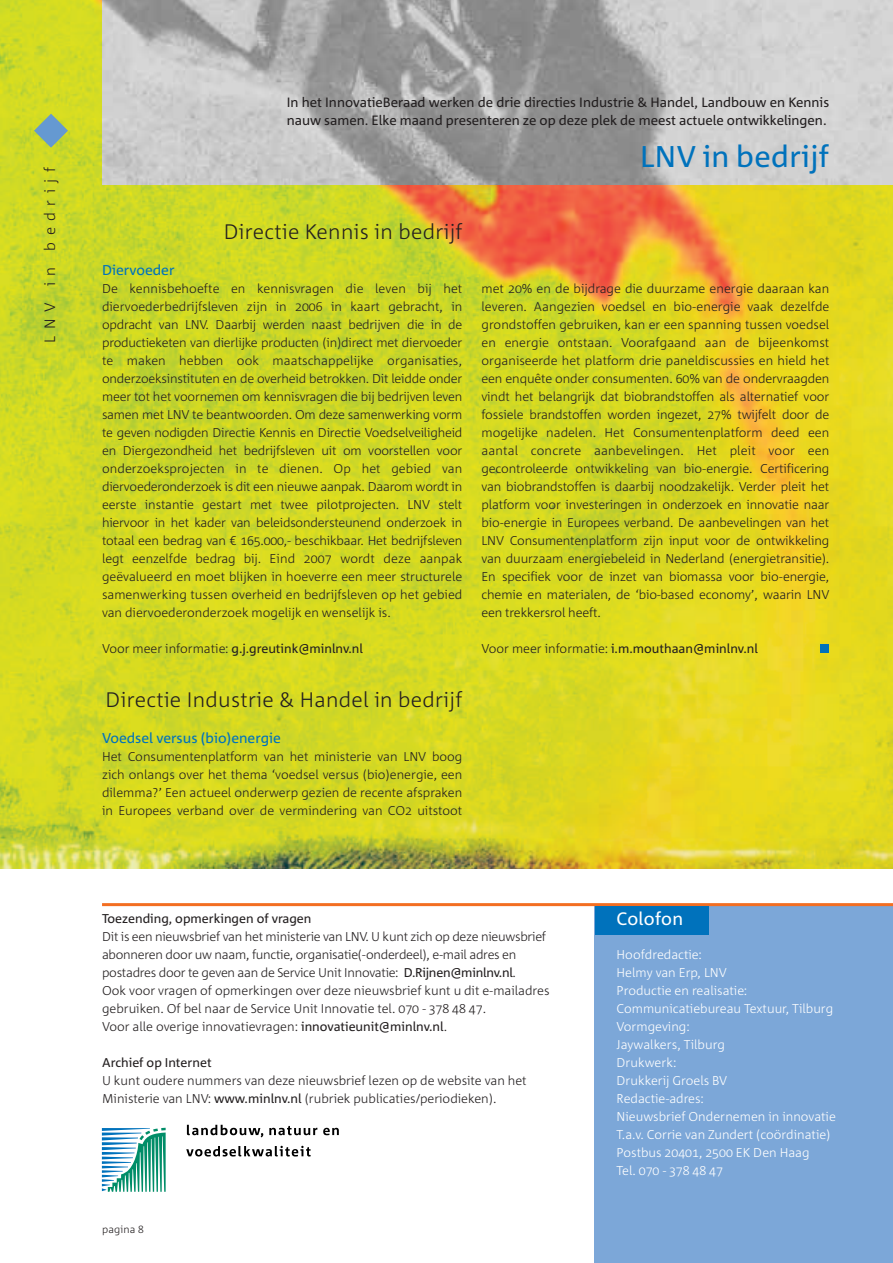
<style>
.page{position:relative;width:893px;height:1263px;background:#fff}
.page>*{position:absolute;margin:0;border:0;box-sizing:border-box;transform-origin:0 0}
.t1{font:30px "Agrofont Normaal";letter-spacing:.015em;color:#0072bc}
.t2{font:21px "Agrofont Mager";letter-spacing:.015em;color:#231f20}
.t3{font:18px "Agrofont Normaal";letter-spacing:.015em;color:#fff}
.t4{font:15px "Agrofont Mager";letter-spacing:.43em;color:#231f20}
.t5{font:14.25px "Agrofont Normaal";color:#0072bc}
.t6{font:13.5px/18px "Agrofont Normaal";color:#231f20}
.t7{font:12.75px/18px "Agrofont Mager";color:#231f20;text-align:justify}
.t8{font:12.75px/18px "Agrofont Mager";letter-spacing:-.02em;color:#231f20}
.t9{font:12.75px/18px "Agrofont Mager";color:#fff}
.t10{font:12.75px "Agrofont Normaal";color:#231f20}
.t11{font:10.5px "Agrofont Mager";letter-spacing:.015em;color:#231f20}
.s1{font-family:"Agrofont Mager"}
.s2{font-family:"Agrofont Normaal"}
</style>
<div class="page">
<img style="left:0;top:0;width:893px;height:869px">
<img style="left:102px;top:0;width:791px;height:185px">
<div style="left:594px;top:905px;width:299px;height:358px;background:#7ca7d8"></div>
<svg style="left:186px;top:1146px;width:125px;height:10px"></svg>
<svg style="left:187px;top:1125px;width:130px;height:12px"></svg>
<svg style="left:323px;top:1128px;width:16px;height:7px"></svg>
<svg style="left:102px;top:1128px;width:64px;height:64px"></svg>
<svg style="left:34px;top:114px;width:34px;height:34px"></svg>
<hr style="left:102px;top:903px;width:791px;height:3px;background:#f36e21">
<div style="left:595px;top:906px;width:114px;height:28px;background:#0072bc"></div>
<div style="left:821px;top:644px;width:8px;height:9px;background:#0072bc"></div>
<p class="t4" style="left:43px;top:343px;width:177px;rotate:-90deg">LNV in bedrijf</p>
<p class="t6" style="left:287px;top:94px;width:544px">In het InnovatieBeraad werken de drie directies Industrie &amp; Handel, Landbouw en Kennis nauw samen. Elke maand presenteren ze op deze plek de meest actuele ontwikkelingen.</p>
<h1 class="t1" style="left:640px;top:142px;width:191px">LNV in bedrijf</h1>
<h2 class="t2" style="left:224px;top:221px;width:240px">Directie Kennis in bedrijf</h2>
<p class="t5" style="left:102px;top:263px;width:74px">Diervoeder</p>
<p class="t7" style="left:102px;top:280px;width:362px">De kennisbehoefte en kennisvragen die leven bij het diervoederbedrijfsleven zijn in 2006 in kaart gebracht, in opdracht van LNV. Daarbij werden naast bedrijven die in de productieketen van dierlijke producten (in)direct met diervoeder te maken hebben ook maatschappelijke organisaties, onderzoeksinstituten en de overheid betrokken. Dit leidde onder meer tot het voornemen om kennisvragen die bij bedrijven leven samen met LNV te beantwoorden. Om deze samenwerking vorm te geven nodigden Directie Kennis en Directie Voedselveiligheid en Diergezondheid het bedrijfsleven uit om voorstellen voor onderzoeksprojecten in te dienen. Op het gebied van diervoederonderzoek is dit een nieuwe aanpak. Daarom wordt in eerste instantie gestart met twee pilotprojecten. LNV stelt hiervoor in het kader van beleidsondersteunend onderzoek in totaal een bedrag van ¤ 165.000,- beschikbaar. Het bedrijfsleven legt eenzelfde bedrag bij. Eind 2007 wordt deze aanpak geëvalueerd en moet blijken in hoeverre een meer structurele samenwerking tussen overheid en bedrijfsleven op het gebied van diervoederonderzoek mogelijk en wenselijk is.</p>
<p class="t10" style="left:102px;top:642px;width:263px"><span class="s1">Voor meer informatie:</span> g.j.greutink@minlnv.nl</p>
<h2 class="t2" style="left:106px;top:689px;width:358px">Directie Industrie &amp; Handel in bedrijf</h2>
<p class="t5" style="left:102px;top:731px;width:180px">Voedsel versus (bio)energie</p>
<p class="t7" style="left:102px;top:748px;width:362px">Het Consumentenplatform van het ministerie van LNV boog zich onlangs over het thema ‘voedsel versus (bio)energie, een dilemma?’ Een actueel onderwerp gezien de recente afspraken in Europees verband over de vermindering van CO2 uitstoot</p>
<p class="t7" style="left:481px;top:280px;width:349px">met 20% en de bijdrage die duurzame energie daaraan kan leveren. Aangezien voedsel en bio-energie vaak dezelfde grondstoffen gebruiken, kan er een spanning tussen voedsel en energie ontstaan. Voorafgaand aan de bijeenkomst organiseerde het platform drie paneldiscussies en hield het een enquête onder consumenten. 60% van de ondervraagden vindt het belangrijk dat biobrandstoffen als alternatief voor fossiele brandstoffen worden ingezet, 27% twijfelt door de mogelijke nadelen. Het Consumentenplatform deed een aantal concrete aanbevelingen. Het pleit voor een gecontroleerde ontwikkeling van bio-energie. Certificering van biobrandstoffen is daarbij noodzakelijk. Verder pleit het platform voor investeringen in onderzoek en innovatie naar bio-energie in Europees verband. De aanbevelingen van het LNV Consumentenplatform zijn input voor de ontwikkeling van duurzaam energiebeleid in Nederland (energietransitie).<br>En specifiek voor de inzet van biomassa voor bio-energie, chemie en materialen, de ‘bio-based economy’, waarin LNV een trekkersrol heeft.</p>
<p class="t10" style="left:481px;top:642px;width:278px"><span class="s1">Voor meer informatie:</span> i.m.mouthaan@minlnv.nl</p>
<p class="t10" style="left:102px;top:912px;width:211px">Toezending, opmerkingen of vragen</p>
<p class="t8" style="left:102px;top:928px;width:449px">Dit is een nieuwsbrief van het ministerie van LNV. U kunt zich op deze nieuwsbrief abonneren door uw naam, functie, organisatie(-onderdeel), e-mail adres en postadres door te geven aan de Service Unit Innovatie: <span class="s2">D.Rijnen@minlnv.nl</span>.<br>Ook voor vragen of opmerkingen over deze nieuwsbrief kunt u dit e-mailadres gebruiken. Of bel naar de Service Unit Innovatie tel. 070 - 378 48 47.<br>Voor alle overige innovatievragen: <span class="s2">innovatieunit@minlnv.nl</span>.</p>
<p class="t10" style="left:102px;top:1056px;width:111px">Archief op Internet</p>
<p class="t7" style="left:102px;top:1072px;width:426px">U kunt oudere nummers van deze nieuwsbrief lezen op de website van het<br>Ministerie van LNV: <span class="s2">www.minlnv.nl</span> (rubriek publicaties/periodieken).</p>
<p class="t11" style="left:102px;top:1224px;width:43px">pagina 8</p>
<h3 class="t3" style="left:617px;top:910px;width:68px">Colofon</h3>
<p class="t9" style="left:617px;top:946px;width:221px">Hoofdredactie:<br>Helmy van Erp, LNV<br>Productie en realisatie:<br>Communicatiebureau Textuur, Tilburg<br>Vormgeving:<br>Jaywalkers, Tilburg<br>Drukwerk:<br>Drukkerij Groels BV<br>Redactie-adres:<br>Nieuwsbrief Ondernemen in innovatie<br>T.a.v. Corrie van Zundert (coördinatie)<br>Postbus 20401, 2500 EK Den Haag<br>Tel. 070 - 378 48 47</p>
</div>
